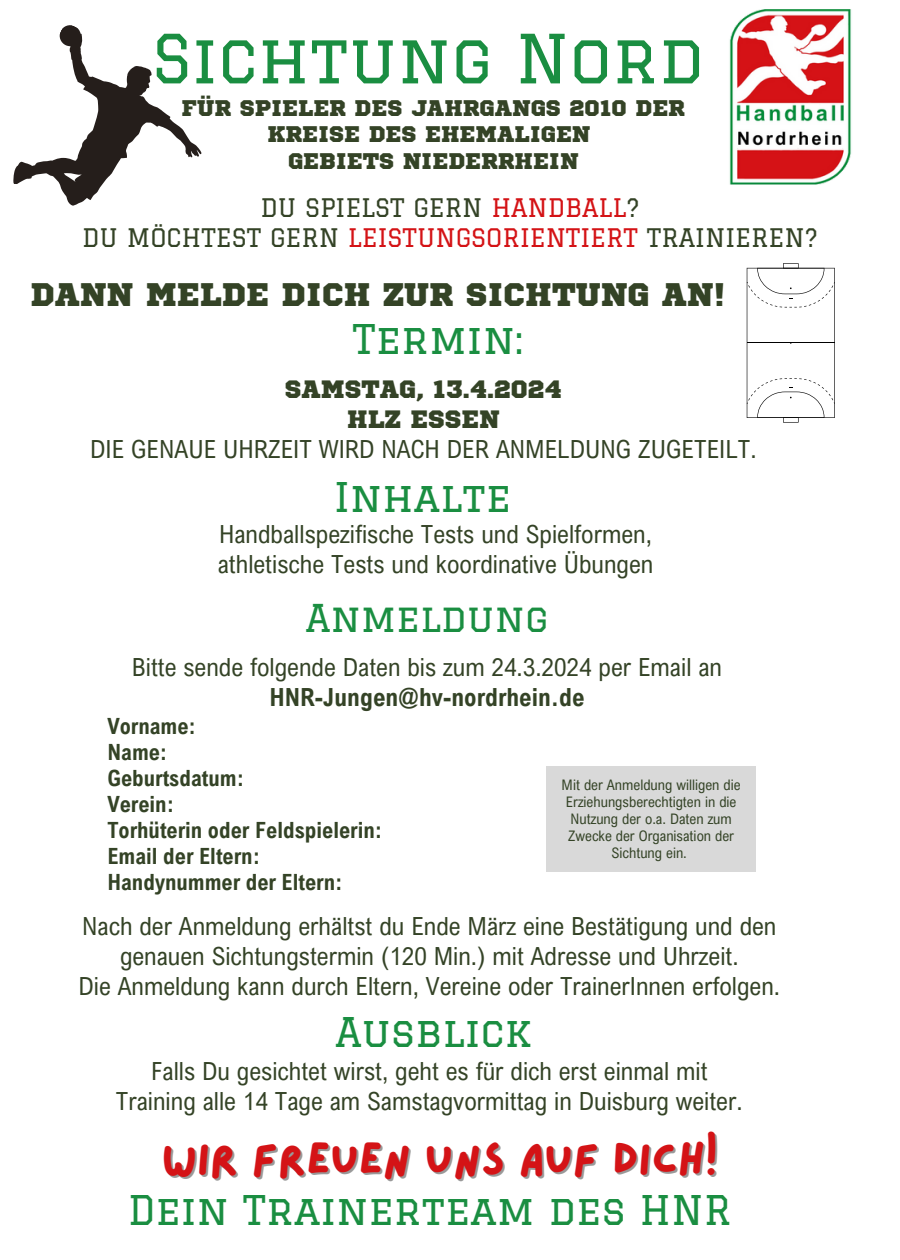
<style>
.page{position:relative;width:900px;height:1260px;background:#fff}
.page>*{position:absolute;margin:0;border:0;box-sizing:border-box;transform-origin:0 0}
.t1{font:66.25px "Graduate";color:#1a8e41}
.t2{font:44.5px "Lazydog";color:#d41316}
.t3{font:40px "Graduate";color:#1a8e41}
.t4{font:37.5px "Graduate";color:#1a8e41}
.t5{font:32.5px "Sports World";color:#344326}
.t6{font:25px/30px "Arial Nova Cond";color:#344326;text-align:center}
.t7{font:25px/30px "Graduate";color:#344326;text-align:center}
.t8{font:700 22.5px "Arial Nova Cond";color:#344326}
.t9{font:22.5px/26.2px "Sports World";color:#344326;text-align:center}
.t10{font:14.5px/17px "Arial Nova Cond";color:#344326;text-align:center}
.s1{color:#d41316}
.s2{font-family:"Sports World"}
.s3{font-weight:700}
</style>
<div class="page">
<img style="left:729px;top:10px;width:123px;height:174px">
<svg style="left:747px;top:268px;width:88px;height:150px"></svg>
<div style="left:783px;top:417px;width:16px;height:6px;background:#fff"></div>
<div style="left:546px;top:766px;width:210px;height:106px;background:#d9d9d9"></div>
<svg style="left:13px;top:25px;width:189px;height:181px"></svg>
<h1 class="t1" style="left:152px;top:20px;width:554px">Sichtung Nord</h1>
<p class="t9" style="left:182px;top:96px;width:505px">FÜR SPIELER DES JAHRGANGS 2010 DER<br>KREISE DES EHEMALIGEN<br>GEBIETS NIEDERRHEIN</p>
<p class="t7" style="left:82px;top:192px;width:737px">DU SPIELST GERN <span class="s1">HANDBALL</span>?<br>DU MÖCHTEST GERN <span class="s1">LEISTUNGSORIENTIERT</span> TRAINIEREN?</p>
<p class="t5" style="left:30px;top:280px;width:697px">DANN MELDE DICH ZUR SICHTUNG AN!</p>
<p class="t3" style="left:353px;top:316px;width:172px">Termin:</p>
<p class="t6" style="left:90px;top:373px;width:668px"><span class="s2">SAMSTAG, 13.4.2024<br>HLZ ESSEN<br></span>DIE GENAUE UHRZEIT WIRD NACH DER ANMELDUNG ZUGETEILT.</p>
<p class="t3" style="left:334px;top:474px;width:178px">Inhalte</p>
<h3 class="t6" style="left:218px;top:519px;width:437px;text-align:left">Handballspezifische Tests und Spielformen, athletische Tests und koordinative Übungen</h3>
<h6 class="t4" style="left:306px;top:597px;width:244px">Anmeldung</h6>
<h6 class="t6" style="left:132px;top:651px;width:592px">Bitte sende folgende Daten bis zum 24.3.2024 per Email an<br><span class="s3">HNR-Jungen@hv-nordrhein.de</span></h6>
<h5 class="t8" style="left:107px;top:711px;width:90px">Vorname:</h5>
<h5 class="t8" style="left:107px;top:738px;width:62px">Name:</h5>
<p class="t8" style="left:107px;top:764px;width:138px">Geburtsdatum:</p>
<h4 class="t8" style="left:107px;top:790px;width:68px">Verein:</h4>
<h3 class="t8" style="left:107px;top:816px;width:276px">Torhüterin oder Feldspielerin:</h3>
<h5 class="t8" style="left:107px;top:842px;width:154px">Email der Eltern:</h5>
<h3 class="t8" style="left:107px;top:868px;width:237px">Handynummer der Eltern:</h3>
<p class="t10" style="left:562px;top:776px;width:181px">Mit der Anmeldung willigen die<br>Erziehungsberechtigten in die<br>Nutzung der o.a. Daten zum<br>Zwecke der Organisation der<br>Sichtung ein.</p>
<h3 class="t6" style="left:78px;top:911px;width:703px">Nach der Anmeldung erhältst du Ende März eine Bestätigung und den genauen Sichtungstermin (120 Min.) mit Adresse und Uhrzeit.<br>Die Anmeldung kann durch Eltern, Vereine oder TrainerInnen erfolgen.</h3>
<p class="t3" style="left:335px;top:1009px;width:197px">Ausblick</p>
<p class="t6" style="left:116px;top:1056px;width:628px">Falls Du gesichtet wirst, geht es für dich erst einmal mit<br>Training alle 14 Tage am Samstagvormittag in Duisburg weiter.</p>
<h6 class="t2" style="left:162px;top:1137px;width:558px">WIR FREUEN UNS AUF DICH!</h6>
<h3 class="t3" style="left:128px;top:1187px;width:605px">Dein Trainerteam des HNR</h3>
</div>
